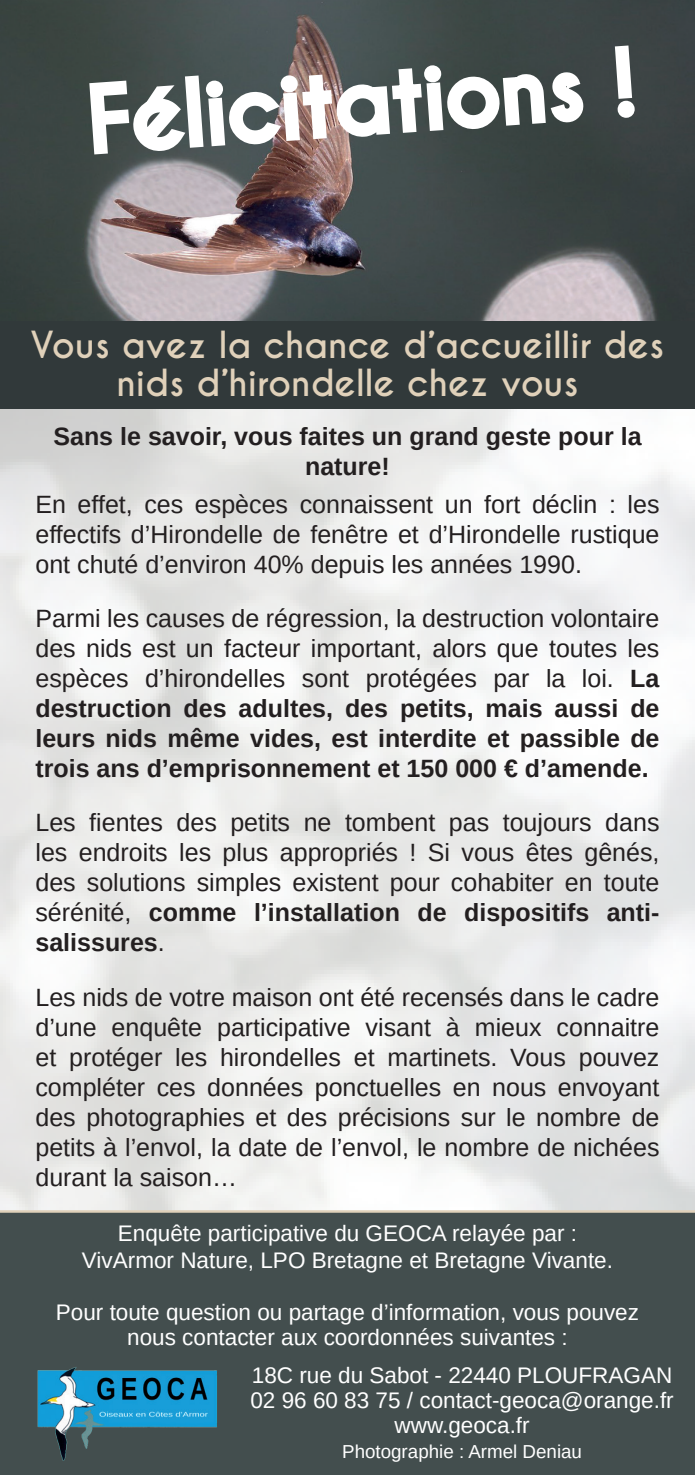
<style>
.page{position:relative;width:695px;height:1475px;background:#fff}
.page>*{position:absolute;margin:0;border:0;box-sizing:border-box;transform-origin:0 0}
.t1{font:700 85px "Caviar Dreams";color:#fff}
.t2{font:700 35px/37.5px "Caviar Dreams";color:#e0d1ba;text-align:center}
.t3{font:25px/30px "Arimo";color:#231f20;text-align:justify}
.t4{font:700 25px/30px "Arimo";color:#231f20;text-align:center}
.t5{font:22.5px/25px "Arimo";color:#fff;text-align:center}
.t6{font:18.75px "Arimo";color:#fff}
.s1{font-weight:700}
</style>
<div class="page">
<img style="left:0;top:408px;width:694px;height:801px">
<img style="left:0;top:0;width:694px;height:321px">
<div style="left:0;top:1209px;width:694px;height:265px;background:#434e4e"></div>
<svg style="left:87px;top:61px;width:500px;height:96px"></svg>
<svg style="left:612px;top:43px;width:26px;height:79px"></svg>
<img style="left:36px;top:1365px;width:183px;height:95px">
<div style="left:0;top:321px;width:694px;height:87px;background:#31393a"></div>
<h1 class="t1" style="left:85px;top:69px;width:550px;rotate:-4deg">Félicitations !</h1>
<h2 class="t2" style="left:31px;top:327px;width:635px">Vous avez la chance d’accueillir des nids d’hirondelle chez vous</h2>
<p class="t4" style="left:53px;top:422px;width:589px">Sans le savoir, vous faites un grand geste pour la nature!</p>
<p class="t3" style="left:35px;top:489px;width:625px">En effet, ces espèces connaissent un fort déclin : les effectifs d’Hirondelle de fenêtre et d’Hirondelle rustique ont chuté d’environ 40% depuis les années 1990.</p>
<p class="t3" style="left:35px;top:603px;width:625px">Parmi les causes de régression, la destruction volontaire des nids est un facteur important, alors que toutes les espèces d’hirondelles sont protégées par la loi. <span class="s1">La destruction des adultes, des petits, mais aussi de leurs nids même vides, est interdite et passible de trois ans d’emprisonnement et 150 000 € d’amende.</span></p>
<p class="t3" style="left:35px;top:807px;width:625px">Les fientes des petits ne tombent pas toujours dans les endroits les plus appropriés ! Si vous êtes gênés, des solutions simples existent pour cohabiter en toute sérénité, <span class="s1">comme l’installation de dispositifs anti&shy;salissures</span>.</p>
<p class="t3" style="left:35px;top:981px;width:625px">Les nids de votre maison ont été recensés dans le cadre d’une enquête participative visant à mieux connaitre et protéger les hirondelles et martinets. Vous pouvez compléter ces données ponctuelles en nous envoyant des photographies et des précisions sur le nombre de petits à l’envol, la date de l’envol, le nombre de nichées durant la saison…</p>
<p class="t5" style="left:82px;top:1219px;width:532px;line-height:27px">Enquête participative du GEOCA relayée par :<br>VivArmor Nature, LPO Bretagne et Bretagne Vivante.</p>
<p class="t5" style="left:56px;top:1299px;width:584px">Pour toute question ou partage d’information, vous pouvez nous contacter aux coordonnées suivantes :</p>
<p class="t5" style="left:250px;top:1362px;width:425px">18C rue du Sabot - 22440 PLOUFRAGAN<br>02 96 60 83 75 / contact-geoca@orange.fr www.geoca.fr</p>
<p class="t6" style="left:342px;top:1439px;width:241px">Photographie : Armel Deniau</p>
</div>
